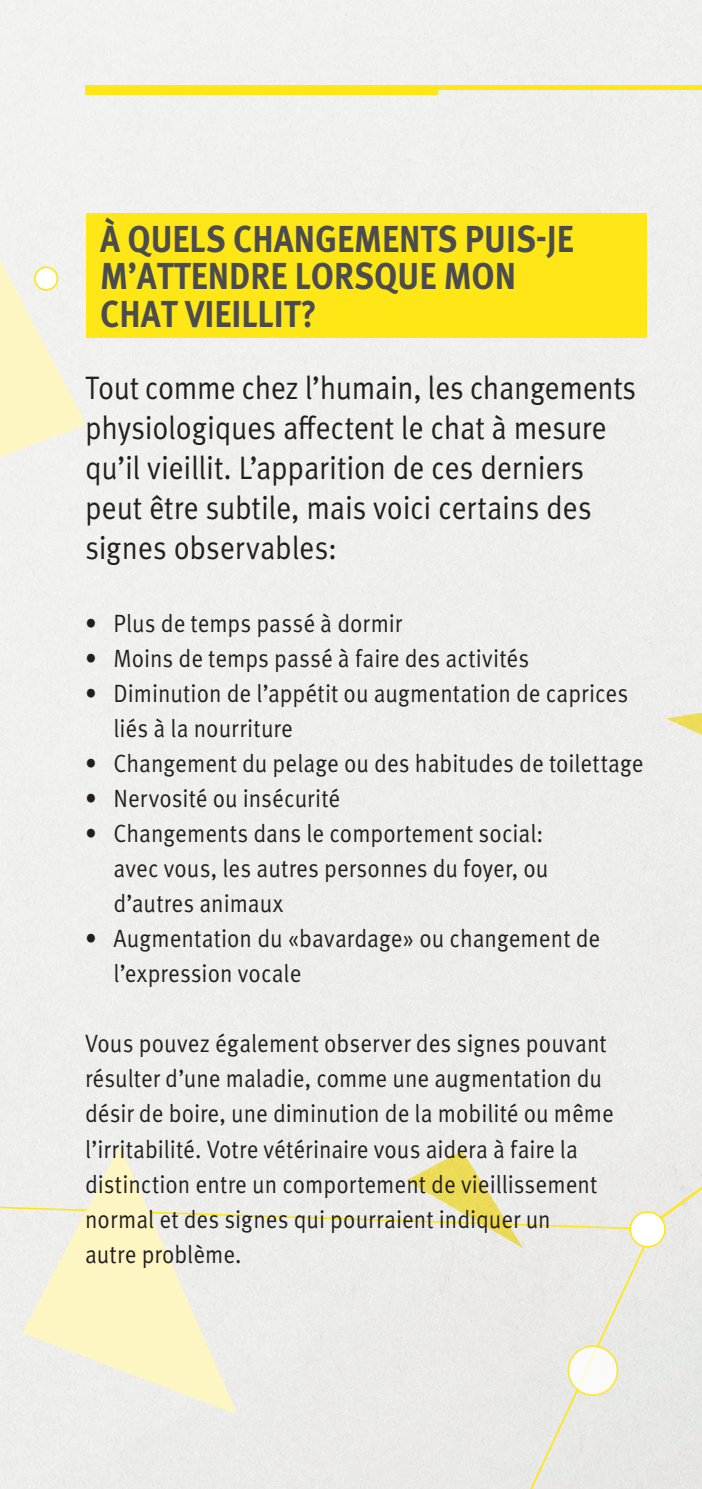
<style>
.page{position:relative;width:702px;height:1489px;background:#fff}
.page>*{position:absolute;margin:0;border:0;box-sizing:border-box;transform-origin:0 0}
.Headings{font:700 37.5px/37.5px "Meta Pro";color:#4b4c4d;scale:.9 1}
.Body_Copy{font:32.5px/40px "Meta Pro Norm";letter-spacing:-.01em;color:#231f20;scale:.9 1}
.Body_Copy-2{font:25px/35px "Meta Pro Norm";color:#231f20;scale:.9 1}
</style>
<div class="page">
<div style="left:0;top:0;width:702px;height:858px;background:#eff0ed"></div>
<svg style="left:0;top:259px;width:86px;height:198px"></svg>
<div style="left:85px;top:85px;width:617px;height:5px;background:#ffe616"></div>
<div style="left:85px;top:85px;width:353px;height:10px;background:#ffe616"></div>
<div style="left:86px;top:213px;width:560px;height:125px;background:#ffe616"></div>
<svg style="left:0;top:858px;width:702px;height:630px;background:#ecece5"></svg>
<div style="left:630px;top:1211px;width:35px;height:35px;background:#fff;border-radius:50%"></div>
<div style="left:629px;top:1211px;width:36px;height:36px;border:2px solid #ffe616;border-radius:50%"></div>
<svg style="left:665px;top:692px;width:37px;height:105px;background:#ecebdb"></svg>
<div style="left:35px;top:267px;width:22px;height:23px;background:#fff;border-radius:50%"></div>
<div style="left:34px;top:266px;width:24px;height:25px;border:2px solid #ffe616;border-radius:50%"></div>
<p class="Headings" style="left:100px;top:218px;width:528px">À QUELS CHANGEMENTS PUIS-JE<br>M’ATTENDRE LORSQUE MON<br>CHAT VIEILLIT?</p>
<p class="Body_Copy" style="left:85px;top:365px;width:614px">Tout comme chez l’humain, les changements physiologiques affectent le chat à mesure qu’il vieillit. L’apparition de ces derniers peut être subtile, mais voici certains des signes observables:</p>
<p class="Body_Copy-2" style="left:85px;top:604px;width:354px">• Plus de temps passé à dormir</p>
<p class="Body_Copy-2" style="left:85px;top:639px;width:495px">• Moins de temps passé à faire des activités</p>
<p class="Body_Copy-2" style="left:113px;top:674px;width:573px;text-indent:-28px">• Diminution de l’appétit ou augmentation de caprices liés à la nourriture</p>
<p class="Body_Copy-2" style="left:85px;top:744px;width:622px">• Changement du pelage ou des habitudes de toilettage</p>
<p class="Body_Copy-2" style="left:85px;top:779px;width:285px">• Nervosité ou insécurité</p>
<p class="Body_Copy-2" style="left:113px;top:814px;width:485px;text-indent:-28px">• Changements dans le comportement social: avec vous, les autres personnes du foyer, ou d’autres animaux</p>
<p class="Body_Copy-2" style="left:113px;top:919px;width:542px;text-indent:-28px">• Augmentation du «bavardage» ou changement de l’expression vocale</p>
<p class="Body_Copy-2" style="left:85px;top:1024px;width:589px">Vous pouvez également observer des signes pouvant résulter d’une maladie, comme une augmentation du désir de boire, une diminution de la mobilité ou même l’irritabilité. Votre vétérinaire vous aidera à faire la distinction entre un comportement de vieillissement normal et des signes qui pourraient indiquer un<br>autre problème.</p>
</div>
